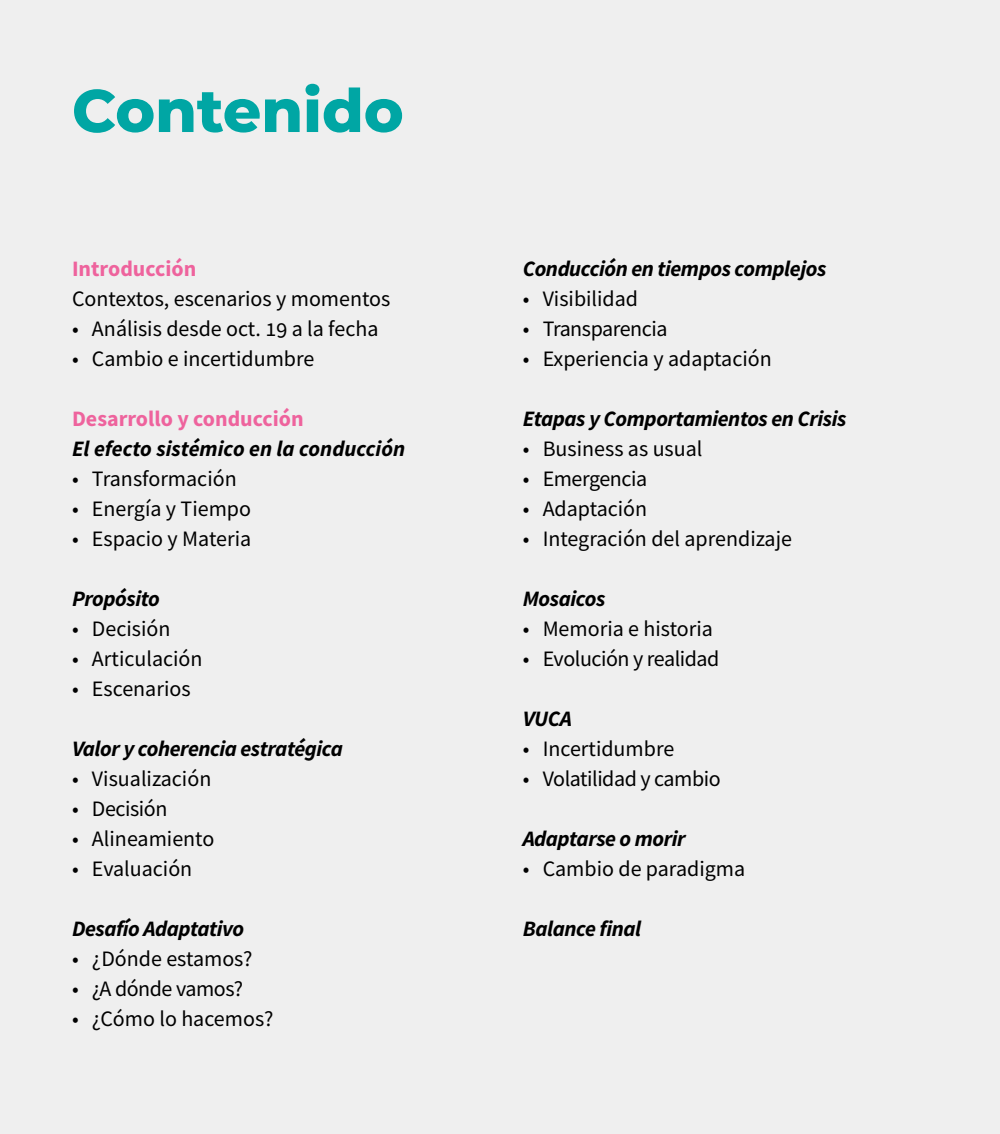
<style>
.page{position:relative;width:1000px;height:1134px;background:#efefef}
.page>*{position:absolute;margin:0;border:0;box-sizing:border-box;transform-origin:0 0}
.t1{font:800 60px "Montserrat";color:#00a6a4}
.t2{font:22px "Source Sans Pro";color:#000}
.t3{font:italic 700 22px "Source Sans Pro";letter-spacing:-.02em;color:#000}
.t4{font:22px "Source Sans Pro";letter-spacing:-.02em;color:#000}
.t5{font:700 22px "Source Sans Pro";color:#ee639d}
.t6{font:italic 700 22px "Source Sans Pro";color:#000}
</style>
<div class="page">
<h1 class="t1" style="left:72px;top:67px;width:333px">Contenido</h1>
<p class="t5" style="left:72px;top:254px;width:126px">Introducción</p>
<p class="t2" style="left:72px;top:285px;width:320px">Contextos, escenarios y momentos</p>
<p class="t2" style="left:72px;top:315px;width:308px">• Análisis desde oct. 19 a la fecha</p>
<p class="t2" style="left:72px;top:345px;width:244px">• Cambio e incertidumbre</p>
<p class="t5" style="left:72px;top:404px;width:233px">Desarrollo y conducción</p>
<p class="t6" style="left:72px;top:434px;width:335px">El efecto sistémico en la conducción</p>
<p class="t2" style="left:72px;top:465px;width:166px">• Transformación</p>
<p class="t2" style="left:72px;top:495px;width:181px">• Energía y Tiempo</p>
<p class="t2" style="left:72px;top:525px;width:181px">• Espacio y Materia</p>
<p class="t3" style="left:72px;top:584px;width:89px">Propósito</p>
<p class="t2" style="left:72px;top:615px;width:100px">• Decisión</p>
<p class="t2" style="left:72px;top:645px;width:132px">• Articulación</p>
<p class="t2" style="left:72px;top:675px;width:120px">• Escenarios</p>
<p class="t3" style="left:72px;top:734px;width:272px">Valor y coherencia estratégica</p>
<p class="t2" style="left:72px;top:765px;width:141px">• Visualización</p>
<p class="t4" style="left:72px;top:795px;width:97px">• Decisión</p>
<p class="t2" style="left:72px;top:825px;width:144px">• Alineamiento</p>
<p class="t2" style="left:72px;top:855px;width:122px">• Evaluación</p>
<p class="t3" style="left:72px;top:914px;width:174px">Desafío Adaptativo</p>
<p class="t2" style="left:72px;top:945px;width:182px">• ¿Dónde estamos?</p>
<p class="t4" style="left:72px;top:975px;width:173px">• ¿A dónde vamos?</p>
<p class="t2" style="left:72px;top:1005px;width:203px">• ¿Cómo lo hacemos?</p>
<p class="t3" style="left:523px;top:254px;width:305px">Conducción en tiempos complejos</p>
<p class="t2" style="left:523px;top:285px;width:117px">• Visibilidad</p>
<p class="t4" style="left:523px;top:315px;width:146px">• Transparencia</p>
<p class="t2" style="left:523px;top:345px;width:251px">• Experiencia y adaptación</p>
<p class="t3" style="left:523px;top:404px;width:325px">Etapas y Comportamientos en Crisis</p>
<p class="t2" style="left:523px;top:435px;width:181px">• Business as usual</p>
<p class="t4" style="left:523px;top:465px;width:126px">• Emergencia</p>
<p class="t2" style="left:523px;top:495px;width:126px">• Adaptación</p>
<p class="t2" style="left:523px;top:525px;width:271px">• Integración del aprendizaje</p>
<p class="t3" style="left:523px;top:584px;width:84px">Mosaicos</p>
<p class="t2" style="left:523px;top:615px;width:192px">• Memoria e historia</p>
<p class="t4" style="left:523px;top:645px;width:198px">• Evolución y realidad</p>
<p class="t3" style="left:523px;top:704px;width:51px">VUCA</p>
<p class="t2" style="left:523px;top:735px;width:153px">• Incertidumbre</p>
<p class="t4" style="left:523px;top:765px;width:200px">• Volatilidad y cambio</p>
<p class="t3" style="left:523px;top:824px;width:165px">Adaptarse o morir</p>
<p class="t2" style="left:523px;top:855px;width:224px">• Cambio de paradigma</p>
<p class="t3" style="left:523px;top:914px;width:120px">Balance final</p>
</div>
